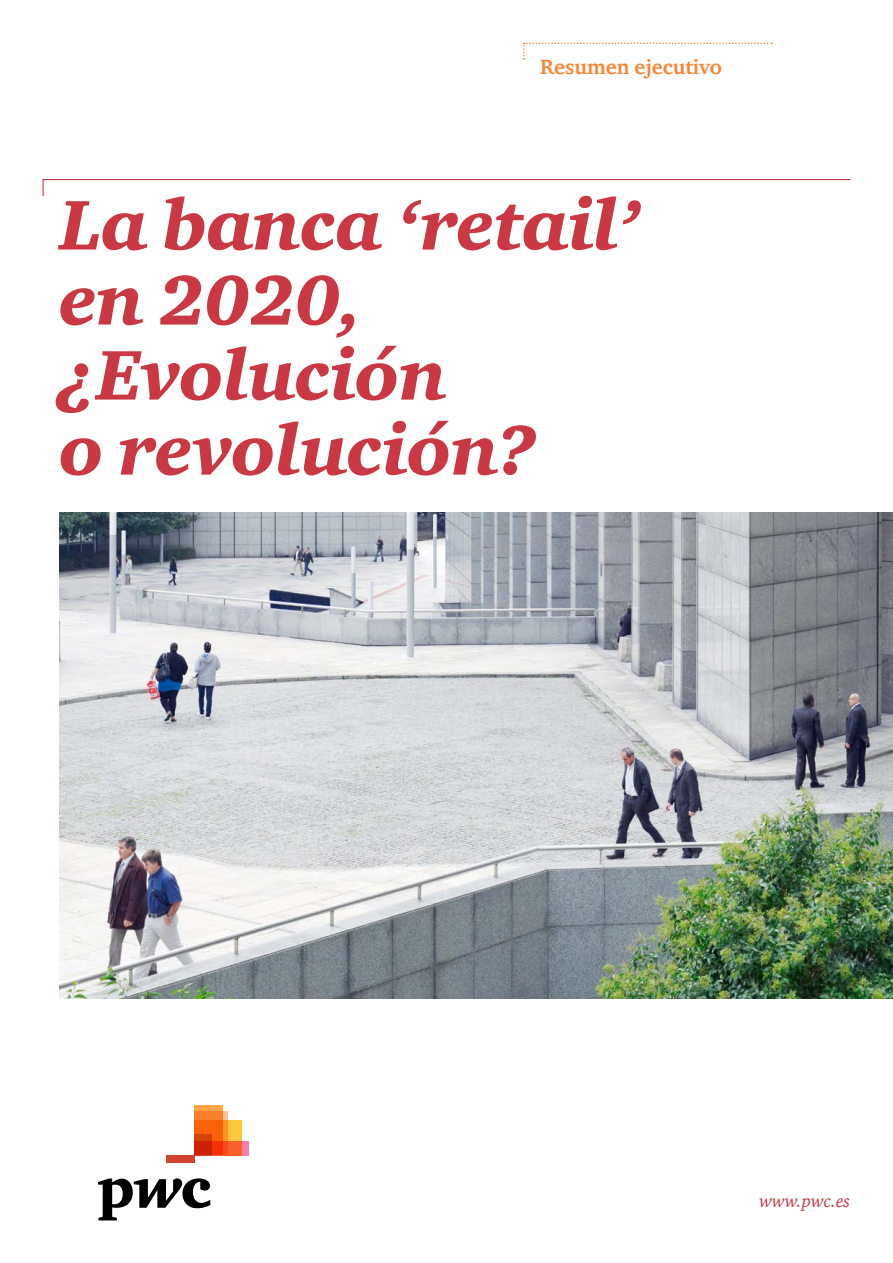
<style>
.page{position:relative;width:893px;height:1263px;background:#fff}
.page>*{position:absolute;margin:0;border:0;box-sizing:border-box;transform-origin:0 0}
.t1{font:italic 900 72px/75px "ITC Charter Com";letter-spacing:-.01em;color:#ca3843}
.t2{font:700 21px "ITC Charter Com";color:#fb8433}
.t3{font:italic 18px "ITC Charter Com";color:#ca3843}
</style>
<div class="page">
<img style="left:60px;top:512px;width:833px;height:486px">
<div style="left:194px;top:1120px;width:48px;height:35px;background:#ffc53d"></div>
<svg style="left:228px;top:1141px;width:21px;height:14px"></svg>
<svg style="left:222px;top:1111px;width:6px;height:44px"></svg>
<svg style="left:194px;top:1106px;width:28px;height:49px"></svg>
<svg style="left:194px;top:1134px;width:18px;height:21px"></svg>
<div style="left:166px;top:1155px;width:28px;height:7px;background:#d34333"></div>
<svg style="left:98px;top:1178px;width:112px;height:42px"></svg>
<svg style="left:42px;top:179px;width:809px;height:17px"></svg>
<svg style="left:523px;top:43px;width:249px;height:17px"></svg>
<p class="t2" style="left:540px;top:54px;width:184px">Resumen ejecutivo</p>
<p class="t1" style="left:59px;top:186px;width:584px">La banca ‘retail’ en 2020, ¿Evolución<br>o revolución?</p>
<p class="t3" style="left:759px;top:1190px;width:92px">www.pwc.es</p>
</div>
